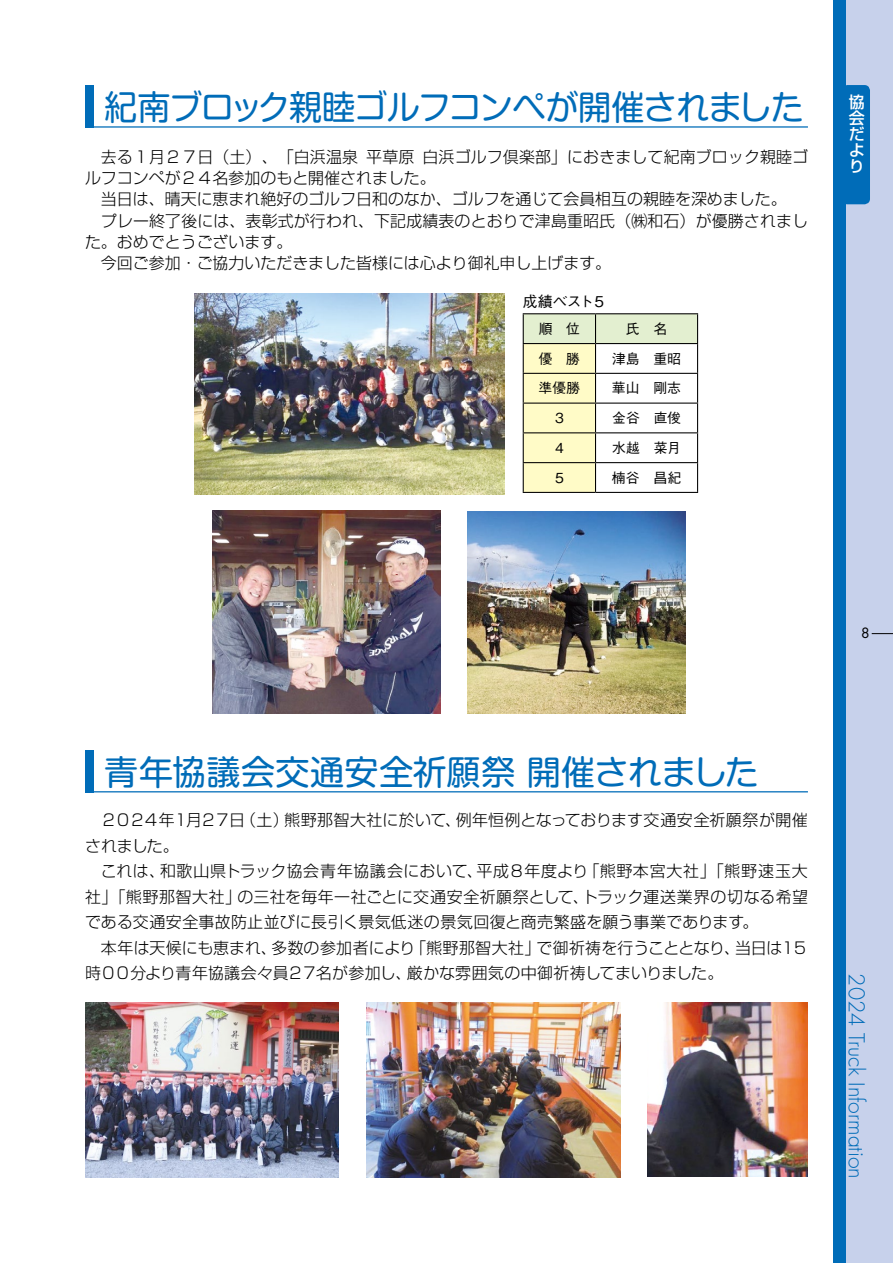
<style>
.page{position:relative;width:893px;height:1263px;background:#fff}
.page>*{position:absolute;margin:0;border:0;box-sizing:border-box;transform-origin:0 0}
.t1{font:34.05px "Shin M Go Pro";letter-spacing:-.015em;color:#006cb8}
.t2{font:300 21.3px "Futura Std";color:#006cb8}
.t3{font:300 15.9px/25.5px "Shin Go Pro";color:#000}
.t4{font:500 15.9px/15.9px "Shin Go Pro";color:#fff;text-align:justify}
.t5{font:500 14.85px "Gothic BBB Pro";letter-spacing:-.035em;color:#000}
.t6{font:500 13.8px "Gothic BBB Pro";letter-spacing:.005em;color:#000}
.t7{font:13.8px "Futura Std";color:#000}
</style>
<div class="page">
<div style="left:842px;top:0;width:51px;height:1263px;background:#c7d1eb"></div>
<div style="left:842px;top:85px;width:28px;height:119px;background:#006cb8;border-radius:6px"></div>
<div style="left:833px;top:0;width:13px;height:1263px;background:#006cb8"></div>
<svg style="left:872px;top:633px;width:21px;height:1px"></svg>
<div style="left:85px;top:750px;width:9px;height:42px;background:#006cb8"></div>
<hr style="left:85px;top:791px;width:723px;height:1px;background:#006cb8">
<div style="left:85px;top:85px;width:9px;height:43px;background:#006cb8"></div>
<hr style="left:85px;top:126px;width:723px;height:2px;background:#006cb8">
<hr style="left:523px;top:313px;width:72px;height:1px;background:#000">
<hr style="left:595px;top:313px;width:103px;height:1px;background:#000">
<svg style="left:523px;top:314px;width:175px;height:178px"></svg>
<hr style="left:523px;top:492px;width:72px;height:1px;background:#000">
<hr style="left:595px;top:492px;width:103px;height:1px;background:#000">
<img style="left:468px;top:512px;width:217px;height:201px">
<img style="left:195px;top:293px;width:310px;height:201px">
<img style="left:212px;top:511px;width:228px;height:203px">
<img style="left:648px;top:1002px;width:160px;height:174px">
<img style="left:85px;top:1002px;width:254px;height:176px">
<img style="left:366px;top:1002px;width:254px;height:176px">
<h1 class="t1" style="left:104px;top:80px;width:701px">紀南ブロック親睦ゴルフコンペが開催されました</h1>
<p class="t3" style="left:85px;top:144px;width:725px;line-height:21.3px;text-indent:16px">去る１月２７日（土）、「白浜温泉 平草原 白浜ゴルフ倶楽部」におきまして紀南ブロック親睦ゴルフコンペが２４名参加のもと開催されました。</p>
<p class="t3" style="left:101px;top:185px;width:687px">当日は、晴天に恵まれ絶好のゴルフ日和のなか、ゴルフを通じて会員相互の親睦を深めました。</p>
<p class="t3" style="left:101px;top:206px;width:709px">プレー終了後には、表彰式が行われ、下記成績表のとおりで津島重昭氏（㈱和石）が優勝されまし</p>
<p class="t3" style="left:85px;top:227px;width:209px">た。おめでとうございます。</p>
<p class="t3" style="left:101px;top:248px;width:512px">今回ご参加・ご協力いただきました皆様には心より御礼申し上げます。</p>
<p class="t5" style="left:523px;top:290px;width:85px">成績ベスト５</p>
<p class="t6" style="left:539px;top:318px;width:43px">順　位</p>
<p class="t6" style="left:626px;top:318px;width:43px">氏　名</p>
<p class="t6" style="left:539px;top:347px;width:43px">優　勝</p>
<p class="t6" style="left:612px;top:347px;width:71px">津島　重昭</p>
<p class="t6" style="left:538px;top:377px;width:43px">準優勝</p>
<p class="t6" style="left:612px;top:377px;width:71px">華山　剛志</p>
<p class="t6" style="left:555px;top:407px;width:10px">3</p>
<p class="t6" style="left:612px;top:407px;width:70px">金谷　直俊</p>
<p class="t6" style="left:555px;top:437px;width:10px">4</p>
<p class="t6" style="left:612px;top:437px;width:70px">水越　菜月</p>
<p class="t6" style="left:555px;top:466px;width:10px">5</p>
<p class="t6" style="left:612px;top:466px;width:71px">楠谷　昌紀</p>
<p class="t4" style="left:849px;top:93px;width:17px">協会だより</p>
<p class="t7" style="left:861px;top:624px;width:10px">8</p>
<h1 class="t1" style="left:104px;top:744px;width:656px">青年協議会交通安全祈願祭 開催されました</h1>
<p class="t3" style="left:85px;top:805px;width:724px;text-indent:16px">２０２４年１月２７日（土）熊野那智大社に於いて、例年恒例となっております交通安全祈願祭が開催されました。</p>
<p class="t3" style="left:85px;top:856px;width:724px;text-align:justify;text-indent:16px">これは、和歌山県トラック協会青年協議会において、平成８年度より「熊野本宮大社」「熊野速玉大社」「熊野那智大社」の三社を毎年一社ごとに交通安全祈願祭として、トラック運送業界の切なる希望である交通安全事故防止並びに長引く景気低迷の景気回復と商売繁盛を願う事業であります。</p>
<p class="t3" style="left:85px;top:933px;width:724px;text-indent:16px">本年は天候にも恵まれ、多数の参加者により「熊野那智大社」で御祈祷を行うこととなり、当日は１５時００分より青年協議会々員２７名が参加し、厳かな雰囲気の中御祈祷してまいりました。</p>
<h2 class="t2" style="left:869px;top:973px;width:207px;rotate:90deg">2024 Truck Information</h2>
</div>
